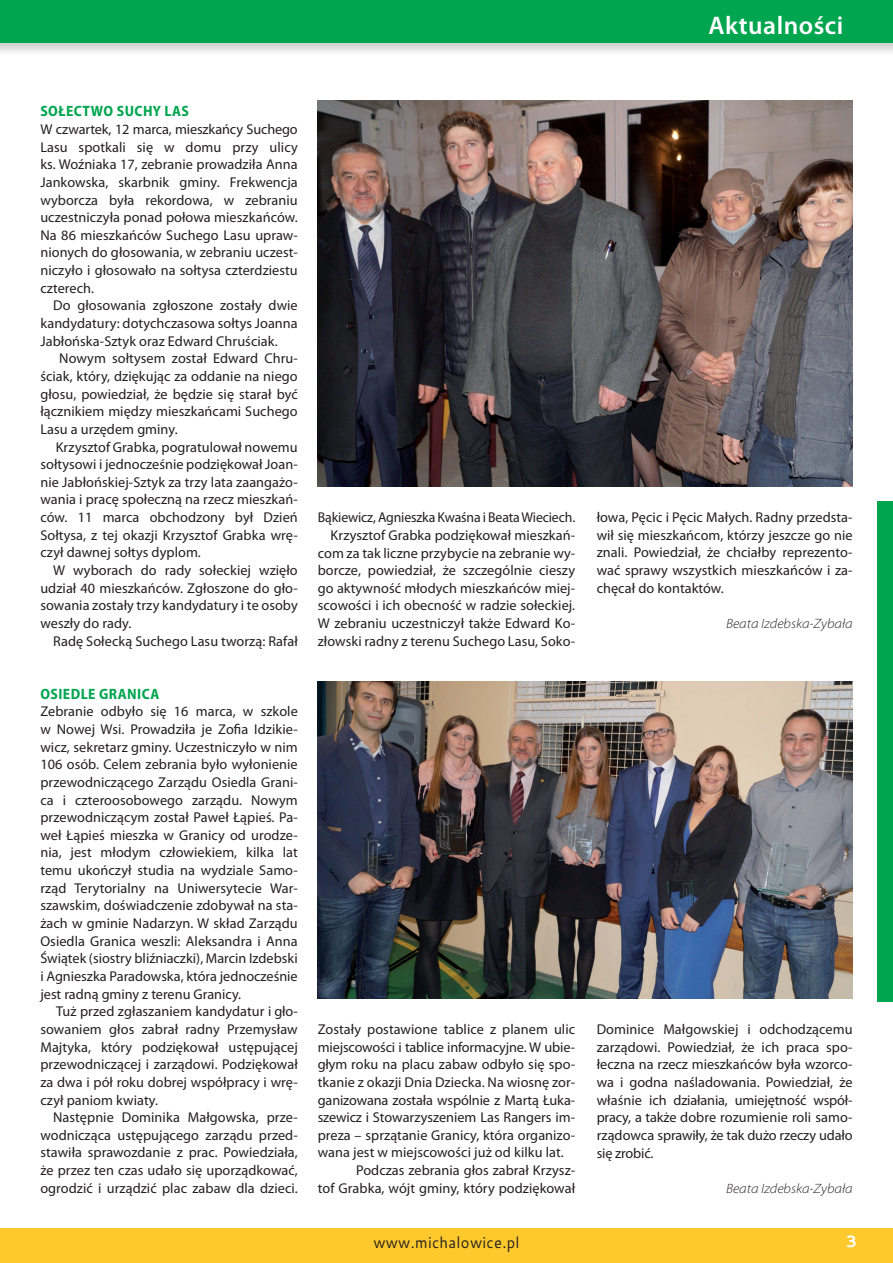
<style>
.page{position:relative;width:893px;height:1263px;background:#fff}
.page>*{position:absolute;margin:0;border:0;box-sizing:border-box;transform-origin:0 0}
.t1{font:600 25.5px "Myriad Pro";letter-spacing:.02em;color:#fff}
.t2{font:700 16.5px "Cantarell";color:#fff}
.t3{font:15.75px "Cantarell";letter-spacing:.02em;color:#231f20;scale:.94 1}
.t4{font:700 semi-condensed 15px "Myriad Pro";letter-spacing:.03em;color:#00a54f}
.t5{font:14.25px/17.7px "Myriad Pro";letter-spacing:.005em;color:#231f20;text-align:justify}
.t6{font:italic 300 semi-expanded 13.5px "Myriad Pro";color:#231f20}
</style>
<div class="page">
<div style="left:0;top:1228px;width:893px;height:35px;background:#fec92d"></div>
<div style="left:0;top:0;width:893px;height:58px;background:#231f20;opacity:.21"></div>
<div style="left:0;top:0;width:893px;height:43px;background:#00a54f"></div>
<div style="left:878px;top:501px;width:15px;height:501px;background:#00a54f"></div>
<img style="left:318px;top:681px;width:535px;height:318px">
<img style="left:318px;top:100px;width:535px;height:387px">
<h1 class="t1" style="left:709px;top:11px;width:136px">Aktualności</h1>
<p class="t4" style="left:40px;top:103px;width:149px">SOŁECTWO SUCHY LAS</p>
<p class="t5" style="left:40px;top:121px;width:259px">W czwartek, 12 marca, mieszkańcy Suchego Lasu spotkali się w domu przy ulicy ks. Woźniaka 17, zebranie prowadziła Anna Jankowska, skarbnik gminy. Frekwencja wyborcza była rekordowa, w zebraniu uczestniczyła ponad połowa mieszkańców.<br>Na 86 mieszkańców Suchego Lasu upraw&shy;nionych do głosowania, w zebraniu uczest&shy;niczyło i głosowało na sołtysa czterdziestu czterech.</p>
<p class="t5" style="left:40px;top:297px;width:259px;text-indent:13px">Do głosowania zgłoszone zostały dwie kandydatury: dotychczasowa sołtys Joanna Jabłońska-Sztyk oraz Edward Chruściak.</p>
<p class="t5" style="left:40px;top:350px;width:259px;text-indent:19px">Nowym sołtysem został Edward Chru&shy;ściak, który, dziękując za oddanie na niego głosu, powiedział, że będzie się starał być łącznikiem między mieszkańcami Suchego Lasu a urzędem gminy.</p>
<p class="t5" style="left:40px;top:438px;width:259px;text-indent:15px">Krzysztof Grabka, pogratulował nowemu sołtysowi i jednocześnie podziękował Joan&shy;nie Jabłońskiej-Sztyk za trzy lata zaangażo&shy;wania i pracę społeczną na rzecz mieszkań&shy;ców. 11 marca obchodzony był Dzień Sołtysa, z tej okazji Krzysztof Grabka wrę&shy;czył dawnej sołtys dyplom.</p>
<p class="t5" style="left:40px;top:562px;width:259px;text-indent:13px">W wyborach do rady sołeckiej wzięło udział 40 mieszkańców. Zgłoszone do gło&shy;sowania zostały trzy kandydatury i te osoby weszły do rady.</p>
<p class="t5" style="left:53px;top:632px;width:246px">Radę Sołecką Suchego Lasu tworzą: Rafał</p>
<p class="t4" style="left:40px;top:685px;width:120px">OSIEDLE GRANICA</p>
<p class="t5" style="left:40px;top:703px;width:259px">Zebranie odbyło się 16 marca, w szkole w Nowej Wsi. Prowadziła je Zofia Idzikie&shy;wicz, sekretarz gminy. Uczestniczyło w nim 106 osób. Celem zebrania było wyłonienie przewodniczącego Zarządu Osiedla Grani&shy;ca i czteroosobowego zarządu. Nowym przewodniczącym został Paweł Łąpieś. Pa&shy;weł Łąpieś mieszka w Granicy od urodze&shy;nia, jest młodym człowiekiem, kilka lat temu ukończył studia na wydziale Samo&shy;rząd Terytorialny na Uniwersytecie War&shy;szawskim, doświadczenie zdobywał na sta&shy;żach w gminie Nadarzyn. W skład Zarządu Osiedla Granica weszli: Aleksandra i Anna Świątek (siostry bliźniaczki), Marcin Izdebski i Agnieszka Paradowska, która jednocześnie jest radną gminy z terenu Granicy.</p>
<p class="t5" style="left:40px;top:1003px;width:259px;text-indent:16px">Tuż przed zgłaszaniem kandydatur i gło&shy;sowaniem głos zabrał radny Przemysław Majtyka, który podziękował ustępującej przewodniczącej i zarządowi. Podziękował za dwa i pół roku dobrej współpracy i wrę&shy;czył paniom kwiaty.</p>
<p class="t5" style="left:40px;top:1109px;width:259px;text-indent:13px">Następnie Dominika Małgowska, prze&shy;wodnicząca ustępującego zarządu przed&shy;stawiła sprawozdanie z prac. Powiedziała, że przez ten czas udało się uporządkować, ogrodzić i urządzić plac zabaw dla dzieci.</p>
<p class="t5" style="left:318px;top:509px;width:259px;text-align:right">Bąkiewicz, Agnieszka Kwaśna i Beata Wieciech.<br>Krzysztof Grabka podziękował mieszkań&shy;com za tak liczne przybycie na zebranie wy&shy;borcze, powiedział, że szczególnie cieszy go aktywność młodych mieszkańców miej&shy;scowości i ich obecność w radzie sołeckiej.<br>W zebraniu uczestniczył także Edward Ko&shy;złowski radny z terenu Suchego Lasu, Soko-</p>
<p class="t5" style="left:597px;top:509px;width:257px">łowa, Pęcic i Pęcic Małych. Radny przedsta&shy;wił się mieszkańcom, którzy jeszcze go nie znali. Powiedział, że chciałby reprezento&shy;wać sprawy wszystkich mieszkańców i za&shy;chęcał do kontaktów.</p>
<p class="t6" style="left:726px;top:616px;width:128px">Beata Izdebska-Zybała</p>
<p class="t5" style="left:318px;top:1020px;width:259px">Zostały postawione tablice z planem ulic</p>
<p class="t5" style="left:318px;top:1038px;width:259px">miejscowości i tablice informacyjne. W ubie-</p>
<p class="t5" style="left:318px;top:1056px;width:259px">głym roku na placu zabaw odbyło się spo-</p>
<p class="t5" style="left:318px;top:1073px;width:259px">tkanie z okazji Dnia Dziecka. Na wiosnę zor-</p>
<p class="t5" style="left:318px;top:1091px;width:259px">ganizowana została wspólnie z Martą Łuka-</p>
<p class="t5" style="left:318px;top:1109px;width:259px">szewicz i Stowarzyszeniem Las Rangers im-</p>
<p class="t5" style="left:318px;top:1126px;width:259px">preza – sprzątanie Granicy, która organizo-</p>
<p class="t5" style="left:318px;top:1144px;width:247px">wana jest w miejscowości już od kilku lat.</p>
<p class="t5" style="left:356px;top:1162px;width:221px">Podczas zebrania głos zabrał Krzysz-</p>
<p class="t5" style="left:318px;top:1179px;width:259px">tof Grabka, wójt gminy, który podziękował</p>
<p class="t5" style="left:597px;top:1021px;width:257px">Dominice Małgowskiej i odchodzącemu zarządowi. Powiedział, że ich praca spo&shy;łeczna na rzecz mieszkańców była wzorco&shy;wa i godna naśladowania. Powiedział, że właśnie ich działania, umiejętność współ&shy;pracy, a także dobre rozumienie roli samo&shy;rządowca sprawiły, że tak dużo rzeczy udało się zrobić.</p>
<p class="t6" style="left:726px;top:1181px;width:128px">Beata Izdebska-Zybała</p>
<p class="t3" style="left:373px;top:1232px;width:157px">www.michalowice.pl</p>
<p class="t2" style="left:846px;top:1230px;width:13px">3</p>
</div>
